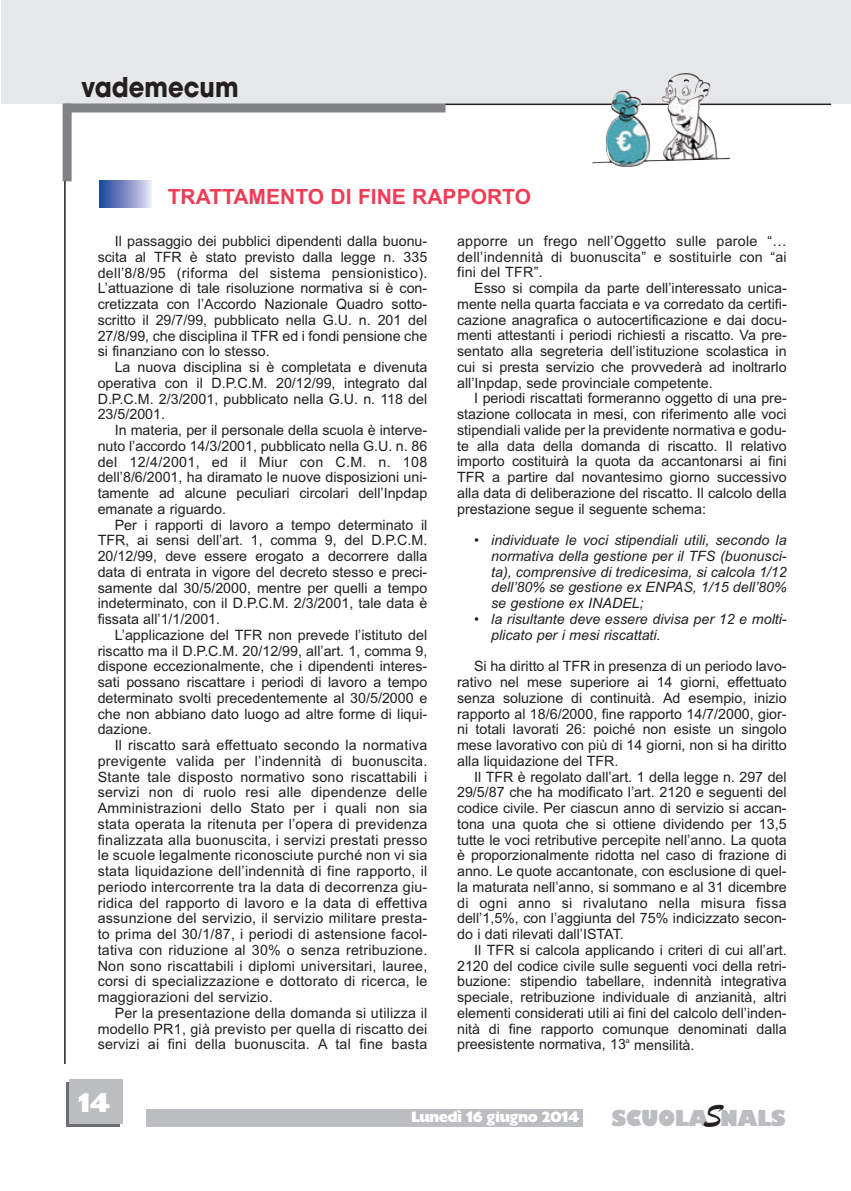
<style>
.page{position:relative;width:851px;height:1191px;background:#fff}
.page>*{position:absolute;margin:0;border:0;box-sizing:border-box;transform-origin:0 0}
.t1{font:34.35px "Brush Script";color:#231f20;scale:.86 1}
.t2{font:700 27px "Avant Garde";color:#231f20;scale:.9 1}
.t3{font:27px "Gill Sans Extra Bold Display";color:#fff}
.t4{font:800 21.45px "Gill Sans";letter-spacing:-.025em;color:#bcbdc0;scale:.94 1}
.t5{font:700 21px "Arial";color:#ee3d56}
.t6{font:15px "Gill Sans Extra Bold Display";letter-spacing:-.04em;color:#fff}
.t7{font:14.25px/15.8px "Arial";color:#231f20;text-align:justify}
.t8{font:italic 14.25px/15.8px "Arial";color:#231f20;text-align:justify}
.s1{font-style:normal}
</style>
<div class="page">
<div style="left:1px;top:1px;width:849px;height:103px;background:#e6e7e9"></div>
<hr style="left:445px;top:104px;width:386px;height:1px;background:#231f20">
<div style="left:146px;top:1109px;width:436px;height:17px;background:#bcbdc0"></div>
<div style="left:66px;top:1082px;width:53px;height:45px;background:#6c6d70"></div>
<div style="left:69px;top:1079px;width:53px;height:45px;background:#bcbdc0"></div>
<div style="left:64px;top:103px;width:381px;height:9px;background:#808285"></div>
<div style="left:63px;top:104px;width:9px;height:77px;background:#808285"></div>
<hr style="left:64px;top:181px;width:2px;height:883px;background:#231f20">
<div style="left:100px;top:180px;width:52px;height:27px;background:linear-gradient(to right,#1c419a,#e4dff0)"></div>
<img style="left:592px;top:73px;width:138px;height:94px">
<h2 class="t2" style="left:81px;top:77px;width:176px">vademecum</h2>
<h3 class="t5" style="left:168px;top:184px;width:365px">TRATTAMENTO DI FINE RAPPORTO</h3>
<p class="t7" style="left:98px;top:233px;width:331px;text-indent:17px">Il passaggio dei pubblici dipendenti dalla buonu&shy;scita al TFR è stato previsto dalla legge n. 335 dell’8/8/95 (riforma del sistema pensionistico).<br>L’attuazione di tale risoluzione normativa si è con&shy;cretizzata con l’Accordo Nazionale Quadro sotto&shy;scritto il 29/7/99, pubblicato nella G.U. n. 201 del 27/8/99, che disciplina il TFR ed i fondi pensione che si finanziano con lo stesso.</p>
<p class="t7" style="left:98px;top:359px;width:331px;text-indent:17px">La nuova disciplina si è completata e divenuta operativa con il D.P.C.M. 20/12/99, integrato dal D.P.C.M. 2/3/2001, pubblicato nella G.U. n. 118 del 23/5/2001.</p>
<p class="t7" style="left:98px;top:422px;width:331px;text-indent:17px">In materia, per il personale della scuola è interve&shy;nuto l’accordo 14/3/2001, pubblicato nella G.U. n. 86 del 12/4/2001, ed il Miur con C.M. n. 108 dell’8/6/2001, ha diramato le nuove disposizioni uni&shy;tamente ad alcune peculiari circolari dell’Inpdap emanate a riguardo.</p>
<p class="t7" style="left:98px;top:517px;width:331px;text-indent:17px">Per i rapporti di lavoro a tempo determinato il TFR, ai sensi dell’art. 1, comma 9, del D.P.C.M.<br>20/12/99, deve essere erogato a decorrere dalla data di entrata in vigore del decreto stesso e preci&shy;samente dal 30/5/2000, mentre per quelli a tempo indeterminato, con il D.P.C.M. 2/3/2001, tale data è fissata all’1/1/2001.</p>
<p class="t7" style="left:98px;top:627px;width:331px;text-indent:17px">L’applicazione del TFR non prevede l’istituto del riscatto ma il D.P.C.M. 20/12/99, all’art. 1, comma 9, dispone eccezionalmente, che i dipendenti interes&shy;sati possano riscattare i periodi di lavoro a tempo determinato svolti precedentemente al 30/5/2000 e che non abbiano dato luogo ad altre forme di liqui&shy;dazione.</p>
<p class="t7" style="left:98px;top:737px;width:331px;text-indent:17px">Il riscatto sarà effettuato secondo la normativa previgente valida per l’indennità di buonuscita.<br>Stante tale disposto normativo sono riscattabili i servizi non di ruolo resi alle dipendenze delle Amministrazioni dello Stato per i quali non sia stata operata la ritenuta per l’opera di previdenza finalizzata alla buonuscita, i servizi prestati presso le scuole legalmente riconosciute purché non vi sia stata liquidazione dell’indennità di fine rapporto, il periodo intercorrente tra la data di decorrenza giu&shy;ridica del rapporto di lavoro e la data di effettiva assunzione del servizio, il servizio militare presta&shy;to prima del 30/1/87, i periodi di astensione facol&shy;tativa con riduzione al 30% o senza retribuzione.<br>Non sono riscattabili i diplomi universitari, lauree, corsi di specializzazione e dottorato di ricerca, le maggiorazioni del servizio.</p>
<p class="t7" style="left:98px;top:1005px;width:331px;text-indent:17px">Per la presentazione della domanda si utilizza il modello PR1, già previsto per quella di riscatto dei servizi ai fini della buonuscita. A tal fine basta</p>
<p class="t7" style="left:457px;top:233px;width:331px">apporre un frego nell’Oggetto sulle parole “… dell’indennità di buonuscita” e sostituirle con “ai fini del TFR”.</p>
<p class="t7" style="left:457px;top:280px;width:331px;text-indent:17px">Esso si compila da parte dell’interessato unica&shy;mente nella quarta facciata e va corredato da certifi&shy;cazione anagrafica o autocertificazione e dai docu&shy;menti attestanti i periodi richiesti a riscatto. Va pre&shy;sentato alla segreteria dell’istituzione scolastica in cui si presta servizio che provvederà ad inoltrarlo all’Inpdap, sede provinciale competente.</p>
<p class="t7" style="left:457px;top:391px;width:331px;text-indent:17px">I periodi riscattati formeranno oggetto di una pre&shy;stazione collocata in mesi, con riferimento alle voci stipendiali valide per la previdente normativa e godu&shy;te alla data della domanda di riscatto. Il relativo importo costituirà la quota da accantonarsi ai fini TFR a partire dal novantesimo giorno successivo alla data di deliberazione del riscatto. Il calcolo della prestazione segue il seguente schema:</p>
<p class="t8" style="left:491px;top:532px;width:297px;text-indent:-17px"><span class="s1">•</span> individuate le voci stipendiali utili, secondo la normativa della gestione per il TFS (buonusci&shy;ta), comprensive di tredicesima, si calcola 1/12 dell’80% se gestione ex ENPAS, 1/15 dell’80% se gestione ex INADEL;</p>
<p class="t8" style="left:491px;top:611px;width:296px;text-indent:-17px"><span class="s1">•</span> la risultante deve essere divisa per 12 e molti&shy;plicato per i mesi riscattati.</p>
<p class="t7" style="left:457px;top:658px;width:331px;text-indent:17px">Si ha diritto al TFR in presenza di un periodo lavo&shy;rativo nel mese superiore ai 14 giorni, effettuato senza soluzione di continuità. Ad esempio, inizio rapporto al 18/6/2000, fine rapporto 14/7/2000, gior&shy;ni totali lavorati 26: poiché non esiste un singolo mese lavorativo con più di 14 giorni, non si ha diritto alla liquidazione del TFR.</p>
<p class="t7" style="left:457px;top:768px;width:331px;text-indent:17px">Il TFR è regolato dall’art. 1 della legge n. 297 del 29/5/87 che ha modificato l’art. 2120 e seguenti del codice civile. Per ciascun anno di servizio si accan&shy;tona una quota che si ottiene dividendo per 13,5 tutte le voci retributive percepite nell’anno. La quota è proporzionalmente ridotta nel caso di frazione di anno. Le quote accantonate, con esclusione di quel&shy;la maturata nell’anno, si sommano e al 31 dicembre di ogni anno si rivalutano nella misura fissa dell’1,5%, con l’aggiunta del 75% indicizzato secon&shy;do i dati rilevati dall’ISTAT.</p>
<p class="t7" style="left:457px;top:942px;width:331px;text-indent:17px">Il TFR si calcola applicando i criteri di cui all’art.<br>2120 del codice civile sulle seguenti voci della retri&shy;buzione: stipendio tabellare, indennità integrativa speciale, retribuzione individuale di anzianità, altri elementi considerati utili ai fini del calcolo dell’inden&shy;nità di fine rapporto comunque denominati dalla preesistente normativa, 13<sup>a</sup> mensilità.</p>
<h2 class="t3" style="left:78px;top:1093px;width:34px">14</h2>
<h1 class="t1" style="left:703px;top:1093px;width:24px">S</h1>
<p class="t6" style="left:411px;top:1111px;width:170px">Lunedì 16 giugno 2014</p>
<h3 class="t4" style="left:611px;top:1105px;width:186px">SCUOLA NALS</h3>
</div>
